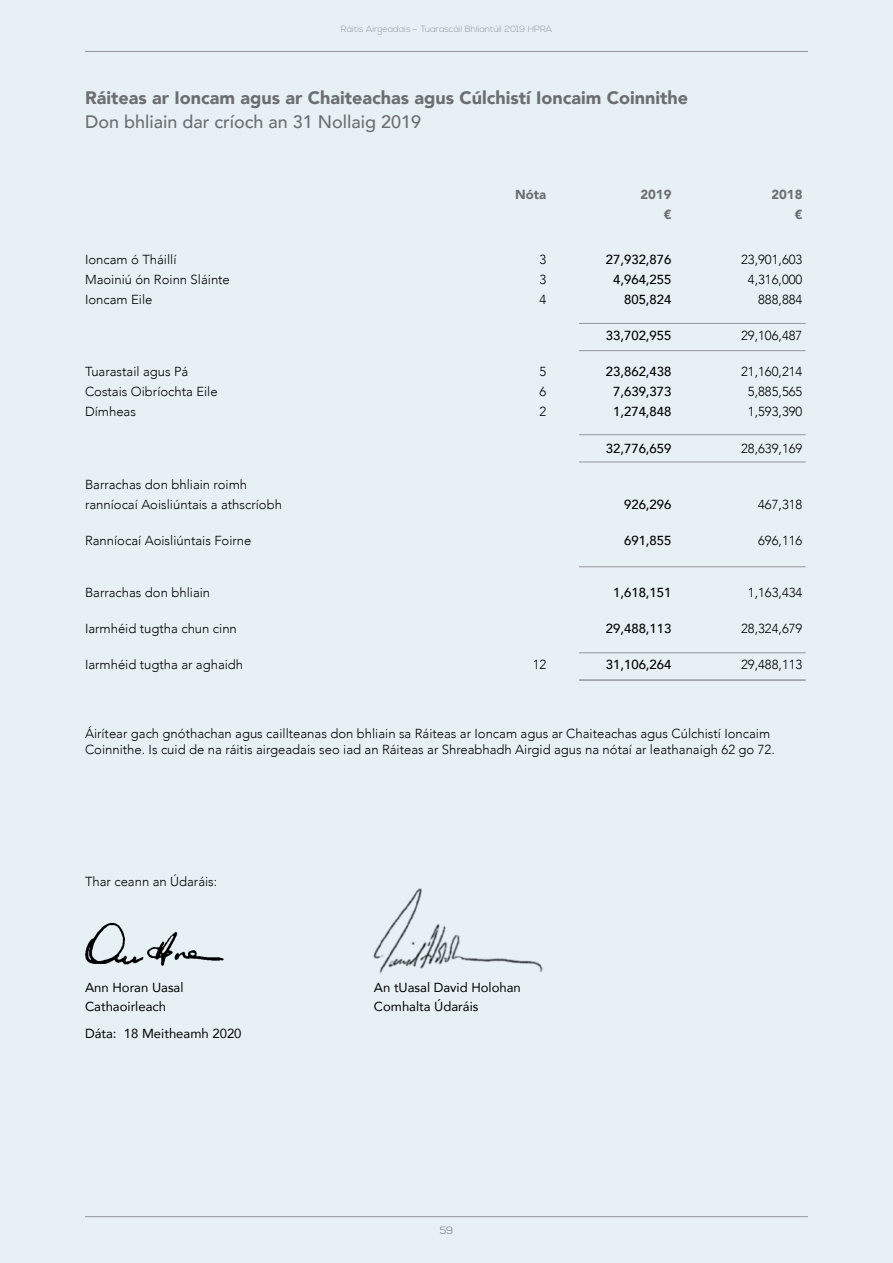
<style>
.page{position:relative;width:893px;height:1263px;background:#e7f1f5}
.page>*{position:absolute;margin:0;border:0;box-sizing:border-box;transform-origin:0 0}
.t1{font:900 18px "Avenir";color:#6d6e71}
.t2{font:500 18px "Avenir";color:#6d6e71}
.t3{font:300 13.05px/20.1px "Avenir";color:#000}
.t4{font:500 13.05px "Avenir";color:#000}
.t5{font:13.05px/18.9px "Avenir";color:#000}
.t6{font:900 13.05px "Avenir";color:#6d6e71}
.t7{font:300 10.5px "Nexa";color:#6d6e71}
.t8{font:300 9px "Nexa";color:#939598}
</style>
<div class="page">
<hr style="left:579px;top:652px;width:227px;height:1px;background:#939598">
<hr style="left:579px;top:679px;width:227px;height:2px;background:#939598">
<hr style="left:579px;top:323px;width:227px;height:1px;background:#939598">
<hr style="left:579px;top:350px;width:227px;height:1px;background:#939598">
<hr style="left:579px;top:434px;width:227px;height:1px;background:#939598">
<hr style="left:579px;top:566px;width:227px;height:1px;background:#939598">
<hr style="left:579px;top:462px;width:227px;height:1px;background:#939598">
<img style="left:373px;top:888px;width:170px;height:86px">
<img style="left:85px;top:922px;width:139px;height:44px">
<hr style="left:85px;top:51px;width:723px;height:1px;background:#939598">
<hr style="left:85px;top:1216px;width:723px;height:1px;background:#939598">
<p class="t8" style="left:341px;top:24px;width:213px">Ráitis Airgeadais – Tuarascáil Bhliantúil 2019 HPRA</p>
<h1 class="t1" style="left:85px;top:82px;width:604px">Ráiteas ar Ioncam agus ar Chaiteachas agus Cúlchistí Ioncaim Coinnithe</h1>
<h1 class="t2" style="left:85px;top:106px;width:338px">Don bhliain dar críoch an 31 Nollaig 2019</h1>
<p class="t6" style="left:515px;top:183px;width:33px">Nóta</p>
<p class="t6" style="left:640px;top:183px;width:33px">2019</p>
<p class="t6" style="left:771px;top:183px;width:33px">2018</p>
<p class="t6" style="left:664px;top:204px;width:9px">€</p>
<p class="t6" style="left:795px;top:204px;width:9px">€</p>
<p class="t3" style="left:85px;top:249px;width:93px">Ioncam ó Tháillí</p>
<p class="t3" style="left:539px;top:249px;width:8px">3</p>
<p class="t4" style="left:606px;top:248px;width:67px">27,932,876</p>
<p class="t3" style="left:741px;top:249px;width:63px">23,901,603</p>
<p class="t3" style="left:85px;top:269px;width:146px">Maoiniú ón Roinn Sláinte</p>
<p class="t3" style="left:539px;top:269px;width:8px">3</p>
<p class="t4" style="left:613px;top:268px;width:60px">4,964,255</p>
<p class="t3" style="left:748px;top:269px;width:56px">4,316,000</p>
<p class="t3" style="left:85px;top:289px;width:69px">Ioncam Eile</p>
<p class="t3" style="left:539px;top:289px;width:8px">4</p>
<p class="t4" style="left:624px;top:288px;width:49px">805,824</p>
<p class="t3" style="left:758px;top:289px;width:46px">888,884</p>
<p class="t4" style="left:606px;top:324px;width:67px">33,702,955</p>
<p class="t3" style="left:741px;top:325px;width:63px">29,106,487</p>
<p class="t3" style="left:85px;top:362px;width:105px">Tuarastail agus Pá</p>
<p class="t3" style="left:539px;top:362px;width:8px">5</p>
<p class="t4" style="left:606px;top:360px;width:67px">23,862,438</p>
<p class="t3" style="left:741px;top:362px;width:63px">21,160,214</p>
<p class="t3" style="left:85px;top:382px;width:134px">Costais Oibríochta Eile</p>
<p class="t3" style="left:539px;top:382px;width:8px">6</p>
<p class="t4" style="left:613px;top:380px;width:60px">7,639,373</p>
<p class="t3" style="left:748px;top:382px;width:56px">5,885,565</p>
<p class="t3" style="left:85px;top:402px;width:52px">Dímheas</p>
<p class="t3" style="left:539px;top:402px;width:8px">2</p>
<p class="t4" style="left:613px;top:401px;width:60px">1,274,848</p>
<p class="t3" style="left:748px;top:402px;width:56px">1,593,390</p>
<p class="t4" style="left:606px;top:437px;width:67px">32,776,659</p>
<p class="t3" style="left:741px;top:438px;width:63px">28,639,169</p>
<p class="t3" style="left:85px;top:474px;width:198px">Barrachas don bhliain roimh ranníocaí Aoisliúntais a athscríobh</p>
<p class="t4" style="left:624px;top:493px;width:49px">926,296</p>
<p class="t3" style="left:758px;top:494px;width:46px">467,318</p>
<p class="t3" style="left:85px;top:530px;width:168px">Ranníocaí Aoisliúntais Foirne</p>
<p class="t4" style="left:624px;top:529px;width:49px">691,855</p>
<p class="t3" style="left:758px;top:530px;width:46px">696,116</p>
<p class="t3" style="left:85px;top:583px;width:127px">Barrachas don bhliain</p>
<p class="t4" style="left:613px;top:581px;width:60px">1,618,151</p>
<p class="t3" style="left:748px;top:583px;width:56px">1,163,434</p>
<p class="t3" style="left:85px;top:619px;width:153px">Iarmhéid tugtha chun cinn</p>
<p class="t4" style="left:606px;top:617px;width:67px">29,488,113</p>
<p class="t3" style="left:741px;top:619px;width:63px">28,324,679</p>
<p class="t3" style="left:85px;top:655px;width:160px">Iarmhéid tugtha ar aghaidh</p>
<p class="t3" style="left:533px;top:655px;width:15px">12</p>
<p class="t4" style="left:606px;top:654px;width:67px">31,106,264</p>
<p class="t3" style="left:741px;top:655px;width:63px">29,488,113</p>
<p class="t3" style="left:85px;top:725px;width:691px;line-height:16px">Áirítear gach gnóthachan agus caillteanas don bhliain sa Ráiteas ar Ioncam agus ar Chaiteachas agus Cúlchistí Ioncaim<br>Coinnithe. Is cuid de na ráitis airgeadais seo iad an Ráiteas ar Shreabhadh Airgid agus na nótaí ar leathanaigh 62 go 72.</p>
<p class="t3" style="left:85px;top:871px;width:134px">Thar ceann an Údaráis:</p>
<p class="t5" style="left:85px;top:977px;width:100px">Ann Horan Uasal<br>Cathaoirleach</p>
<p class="t5" style="left:85px;top:1024px;width:158px">Dáta: 18 Meitheamh 2020</p>
<p class="t5" style="left:374px;top:977px;width:149px">An tUasal David Holohan<br>Comhalta Údaráis</p>
<p class="t7" style="left:440px;top:1225px;width:15px">59</p>
</div>
